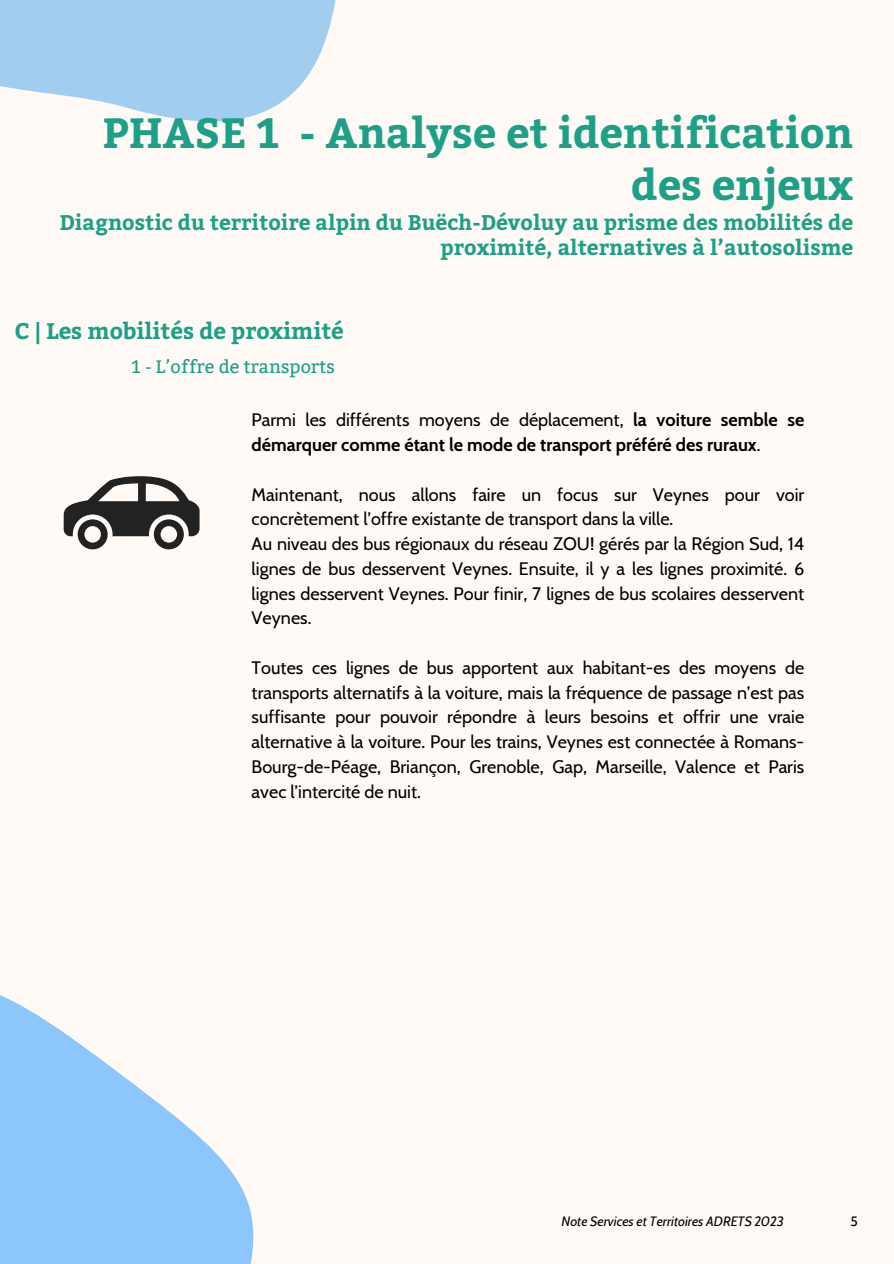
<style>
.page{position:relative;width:894px;height:1264px;background:#fff}
.page>*{position:absolute;margin:0;border:0;box-sizing:border-box;transform-origin:0 0}
.t1{font:700 42.15px/51.8px "Bitter";color:#1da086;text-align:right}
.t2{font:700 22.5px "Bitter";color:#1da086}
.t3{font:700 21.15px/24.8px "Bitter";color:#1da086;text-align:right}
.t4{font:18px/24.8px "Cabin";color:#000}
.t5{font:700 18px/24.8px "Cabin";color:#000}
.t6{font:18px "Bitter";color:#1da086}
.t7{font:italic 13.5px "Cabin";color:#000}
.t8{font:13.5px "Cabin";color:#000}
.s1{font-weight:400}
</style>
<div class="page">
<div style="left:0;top:0;width:893px;height:1263px;background:#fffaf6"></div>
<svg style="left:0;top:995px;width:254px;height:268px;fill:#8cc6fc"></svg>
<svg style="left:0;top:0;width:336px;height:122px;fill:#a1cdf1"></svg>
<svg style="left:64px;top:476px;width:135px;height:73px"></svg>
<h1 class="t1" style="left:103px;top:105px;width:752px">PHASE 1 - Analyse et identification des enjeux</h1>
<p class="t3" style="left:59px;top:209px;width:795px">Diagnostic du territoire alpin du Buëch-Dévoluy au prisme des mobilités de proximité, alternatives à l’autosolisme</p>
<p class="t2" style="left:15px;top:314px;width:330px">C | Les mobilités de proximité</p>
<p class="t6" style="left:132px;top:356px;width:205px">1 - L’offre de transports</p>
<p class="t5" style="left:251px;top:407px;width:554px"><span class="s1">Parmi les différents moyens de déplacement,</span> la voiture semble se démarquer comme étant le mode de transport préféré des ruraux<span class="s1">.</span></p>
<p class="t4" style="left:251px;top:482px;width:554px">Maintenant, nous allons faire un focus sur Veynes pour voir concrètement l’offre existante de transport dans la ville.<br>Au niveau des bus régionaux du réseau ZOU! gérés par la Région Sud, 14 lignes de bus desservent Veynes. Ensuite, il y a les lignes proximité. 6 lignes desservent Veynes. Pour finir, 7 lignes de bus scolaires desservent Veynes.</p>
<p class="t4" style="left:251px;top:655px;width:554px;text-align:justify">Toutes ces lignes de bus apportent aux habitant-es des moyens de transports alternatifs à la voiture, mais la fréquence de passage n’est pas suffisante pour pouvoir répondre à leurs besoins et offrir une vraie alternative à la voiture. Pour les trains, Veynes est connectée à Romans-Bourg-de-Péage, Briançon, Grenoble, Gap, Marseille, Valence et Paris avec l’intercité de nuit.</p>
<p class="t7" style="left:561px;top:1213px;width:224px">Note Services et Territoires ADRETS 2023</p>
<p class="t8" style="left:850px;top:1213px;width:9px">5</p>
</div>
